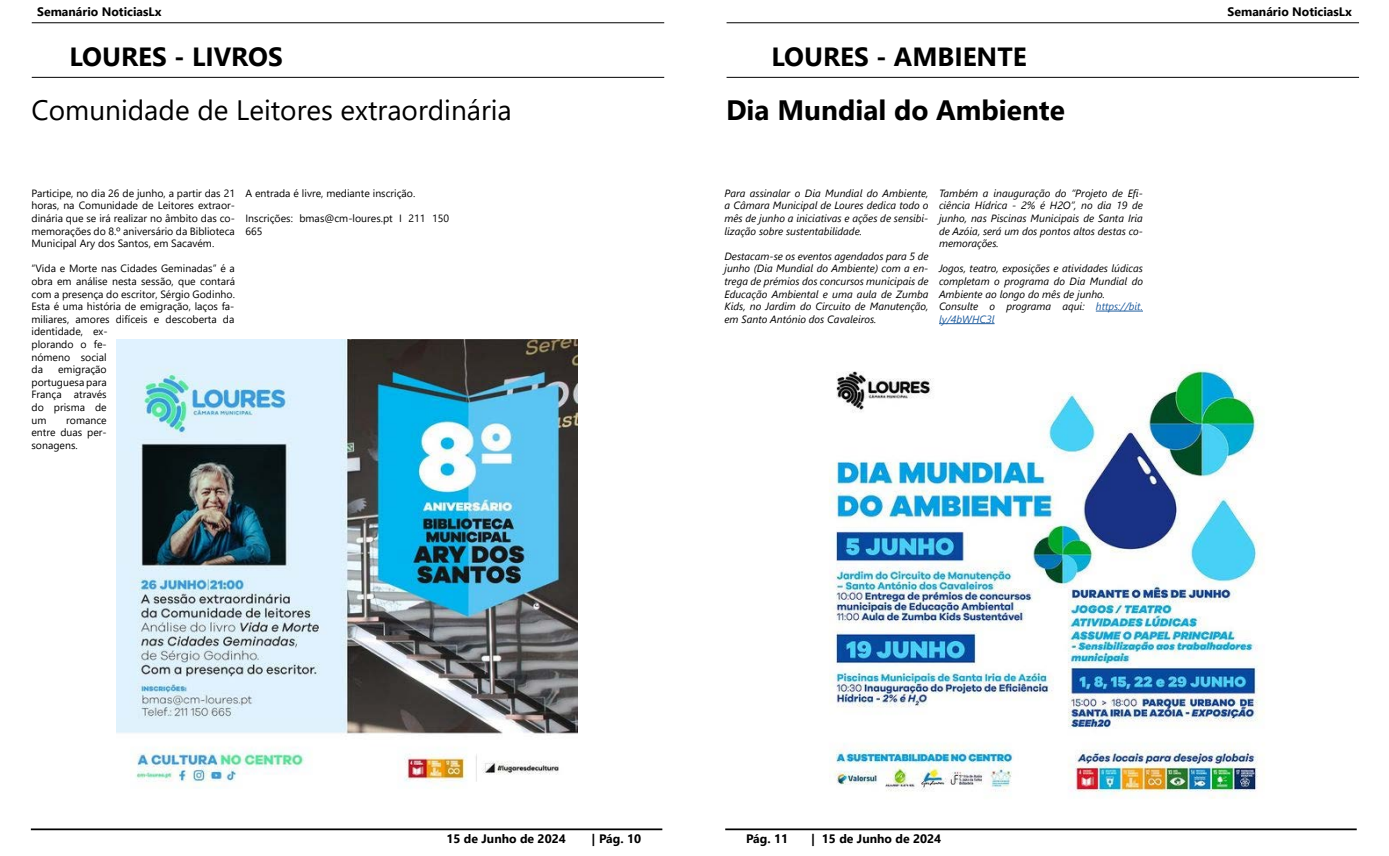
<style>
.page{position:relative;width:1389px;height:856px;background:#fff}
.page>*{position:absolute;margin:0;border:0;box-sizing:border-box;transform-origin:0 0}
.t1{font:28px "Segoe UI";color:#000}
.t2{font:700 28px "Segoe UI";color:#000}
.t3{font:700 26.25px "Segoe UI";color:#000}
.t4{font:700 12.25px "Segoe UI";color:#000}
.t5{font:italic 10.5px/12.6px "Segoe UI";color:#000;text-align:justify}
.t6{font:10.5px/12.6px "Segoe UI";color:#000;text-align:justify}
.s1{color:#215e9e}
</style>
<div class="page">
<hr style="left:32px;top:77px;width:632px;height:1px;background:#000">
<hr style="left:31px;top:828px;width:631px;height:2px;background:#000">
<hr style="left:725px;top:828px;width:632px;height:2px;background:#000">
<hr style="left:727px;top:22px;width:632px;height:1px;background:#000">
<hr style="left:32px;top:22px;width:632px;height:1px;background:#000">
<hr style="left:727px;top:77px;width:632px;height:1px;background:#000">
<img style="left:117px;top:339px;width:460px;height:449px">
<hr style="left:1096px;top:311px;width:47px;height:1px;background:#215e9e">
<hr style="left:939px;top:323px;width:56px;height:1px;background:#215e9e">
<img style="left:829px;top:369px;width:435px;height:430px">
<p class="t4" style="left:37px;top:0;width:126px">Semanário NoticiasLx</p>
<p class="t4" style="left:1228px;top:0;width:126px">Semanário NoticiasLx</p>
<h2 class="t3" style="left:69px;top:32px;width:215px">LOURES - LIVROS</h2>
<h2 class="t3" style="left:771px;top:32px;width:257px">LOURES - AMBIENTE</h2>
<h1 class="t1" style="left:32px;top:83px;width:482px">Comunidade de Leitores extraordinária</h1>
<p class="t6" style="left:32px;top:186px;width:205px">Participe, no dia 26 de junho, a partir das 21 horas, na Comunidade de Leitores extraor&shy;dinária que se irá realizar no âmbito das co&shy;memorações do 8.º aniversário da Biblioteca Municipal Ary dos Santos, em Sacavém.</p>
<p class="t6" style="left:32px;top:261px;width:205px;text-align:left">“Vida e Morte nas Cidades Geminadas” é a obra em análise nesta sessão, que contará com a presença do escritor, Sérgio Godinho.<br>Esta é uma história de emigração, laços fa&shy;miliares, amores difíceis e descoberta da identidade, ex-<br>plorando o fe-<br>nómeno social<br>da</p>
<p class="t6" style="left:32px;top:362px;width:77px;text-indent:27px">emigração portuguesa para França através do prisma de um</p>
<p class="t6" style="left:32px;top:412px;width:77px;text-indent:35px">romance entre duas per&shy;sonagens.</p>
<p class="t6" style="left:246px;top:186px;width:171px">A entrada é livre, mediante inscrição.</p>
<p class="t6" style="left:246px;top:211px;width:205px">Inscrições: bmas@cm-loures.pt I 211 150<br>665</p>
<h1 class="t2" style="left:726px;top:83px;width:340px">Dia Mundial do Ambiente</h1>
<p class="t5" style="left:724px;top:185px;width:206px">Para assinalar o Dia Mundial do Ambiente, a Câmara Municipal de Loures dedica todo o mês de junho a iniciativas e ações de sensibi&shy;lização sobre sustentabilidade.</p>
<p class="t5" style="left:724px;top:248px;width:205px">Destacam-se os eventos agendados para 5 de junho (Dia Mundial do Ambiente) com a en&shy;trega de prémios dos concursos municipais de Educação Ambiental e uma aula de Zumba Kids, no Jardim do Circuito de Manutenção, em Santo António dos Cavaleiros.</p>
<p class="t5" style="left:939px;top:185px;width:206px">Também a inauguração do “Projeto de Efi&shy;ciência Hídrica - 2% é H2O”, no dia 19 de junho, nas Piscinas Municipais de Santa Iria de Azóia, será um dos pontos altos destas co&shy;memorações.</p>
<p class="t5" style="left:939px;top:261px;width:205px;text-align:left">Jogos, teatro, exposições e atividades lúdicas completam o programa do Dia Mundial do Ambiente ao longo do mês de junho.<br>Consulte o programa aqui: <span class="s1">https://bit. ly/4bWHC3l</span></p>
<p class="t4" style="left:446px;top:826px;width:121px">15 de Junho de 2024</p>
<p class="t4" style="left:592px;top:826px;width:51px">| Pág. 10</p>
<p class="t4" style="left:746px;top:826px;width:44px">Pág. 11</p>
<p class="t4" style="left:811px;top:826px;width:132px">| 15 de Junho de 2024</p>
</div>
